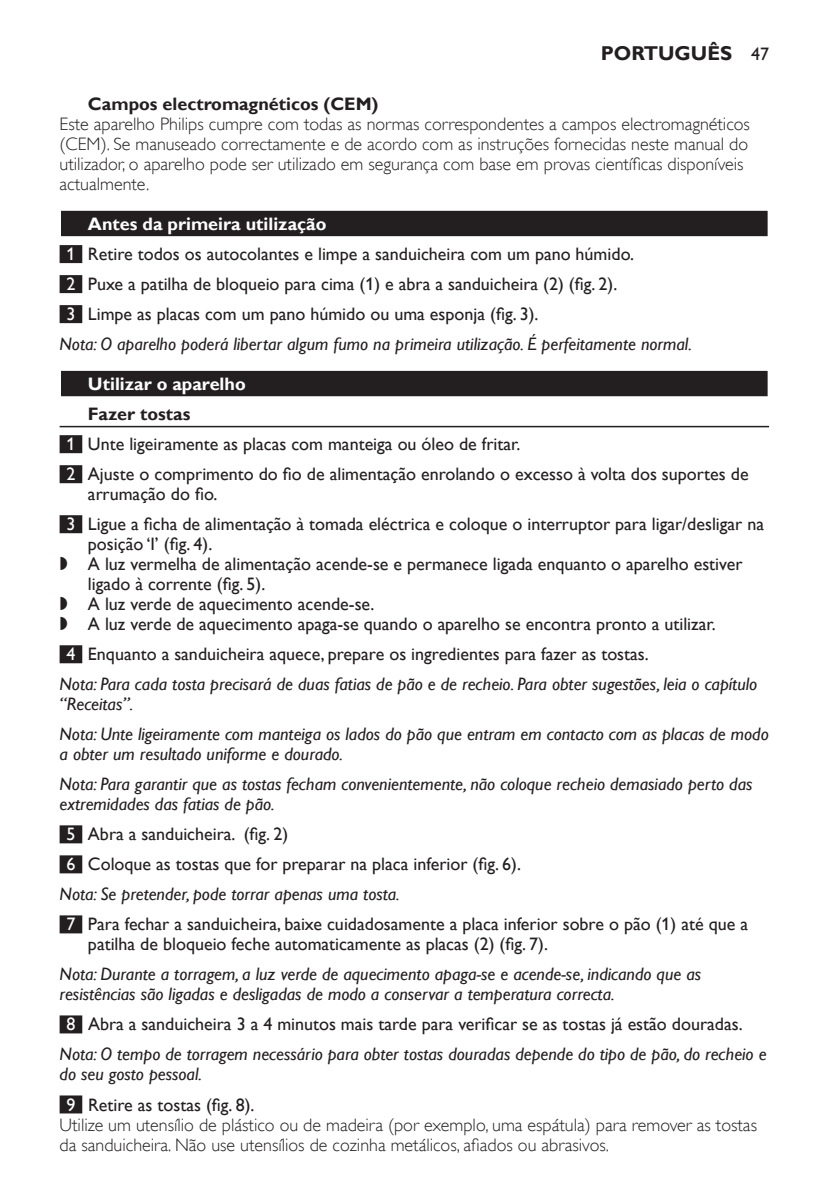
<style>
.page{position:relative;width:840px;height:1191px;background:#fff}
.page>*{position:absolute;margin:0;border:0;box-sizing:border-box;transform-origin:0 0}
.t1{font:700 20px "Gill Sans Alt One WGL";color:#231f20}
.t2{font:18px/30px "Gill Sans Alt One WGL";color:#231f20}
.t3{font:italic 18px/30px "Gill Sans Alt One WGL";color:#231f20}
.t4{font:18px/20px "Gill Sans Alt One WGL Light";color:#231f20}
.t5{font:700 18px "Gill Sans Alt One WGL";color:#fff}
.t6{font:700 18px "Gill Sans Alt One WGL";color:#231f20}
.s1{font-weight:400;font-size:18px}
.s2{color:#fff}
.s3{font-weight:700}
.s4{font-family:"Philips Ll Font Plain"}
.s5{font-style:normal;color:#fff}
.s6{font-style:normal}
.s7{font-style:italic}
</style>
<div class="page">
<div style="left:60px;top:210px;width:708px;height:28px;background:#d9d8d8"></div>
<div style="left:61px;top:211px;width:706px;height:25px;background:#231f20"></div>
<div style="left:60px;top:245px;width:22px;height:18px;background:#231f20"></div>
<div style="left:60px;top:275px;width:22px;height:18px;background:#231f20"></div>
<div style="left:60px;top:305px;width:22px;height:18px;background:#231f20"></div>
<div style="left:60px;top:370px;width:708px;height:28px;background:#c9c8c8"></div>
<div style="left:61px;top:371px;width:706px;height:25px;background:#231f20"></div>
<hr style="left:60px;top:426px;width:708px;height:1px;background:#231f20">
<div style="left:60px;top:435px;width:22px;height:18px;background:#231f20"></div>
<div style="left:60px;top:465px;width:22px;height:18px;background:#231f20"></div>
<div style="left:60px;top:515px;width:22px;height:18px;background:#231f20"></div>
<div style="left:60px;top:645px;width:22px;height:18px;background:#231f20"></div>
<div style="left:60px;top:825px;width:22px;height:18px;background:#231f20"></div>
<div style="left:60px;top:855px;width:22px;height:18px;background:#231f20"></div>
<div style="left:60px;top:915px;width:22px;height:18px;background:#231f20"></div>
<div style="left:60px;top:1015px;width:22px;height:18px;background:#231f20"></div>
<div style="left:60px;top:1095px;width:22px;height:18px;background:#231f20"></div>
<p class="t1" style="left:600px;top:40px;width:170px">Português <span class="s1">47</span></p>
<p class="t6" style="left:88px;top:92px;width:292px">Campos electromagnéticos (CEM)</p>
<p class="t4" style="left:60px;top:114px;width:691px">Este aparelho Philips cumpre com todas as normas correspondentes a campos electromagnéticos (CEM). Se manuseado correctamente e de acordo com as instruções fornecidas neste manual do utilizador, o aparelho pode ser utilizado em segurança com base em provas científicas disponíveis actualmente.</p>
<p class="t5" style="left:88px;top:212px;width:240px">Antes da primeira utilização</p>
<p class="t2" style="left:66px;top:239px;width:568px"><span class="s2">1</span> Retire todos os autocolantes e limpe a sanduicheira com um pano húmido.</p>
<p class="t2" style="left:66px;top:269px;width:552px"><span class="s2">2</span> Puxe a patilha de bloqueio para cima (1) e abra a sanduicheira (2) (fig. 2).</p>
<p class="t2" style="left:66px;top:299px;width:473px"><span class="s2">3</span> Limpe as placas com um pano húmido ou uma esponja (fig. 3).</p>
<p class="t3" style="left:60px;top:329px;width:633px">Nota: O aparelho poderá libertar algum fumo na primeira utilização. É perfeitamente normal.</p>
<p class="t5" style="left:88px;top:372px;width:159px">Utilizar o aparelho</p>
<p class="t2" style="left:66px;top:399px;width:683px;text-indent:22px"><span class="s3">Fazer tostas<br></span><span class="s2">1</span> Unte ligeiramente as placas com manteiga ou óleo de fritar.<br><span class="s2">2</span> Ajuste o comprimento do fio de alimentação enrolando o excesso à volta dos suportes de</p>
<p class="t2" style="left:66px;top:479px;width:698px;text-indent:22px">arrumação do fio.<br><span class="s2">3</span> Ligue a ficha de alimentação à tomada eléctrica e coloque o interruptor para ligar/desligar na</p>
<p class="t2" style="left:88px;top:529px;width:126px">posição ‘I’ (fig. 4).</p>
<p class="t2" style="left:60px;top:549px;width:684px"><span class="s4">,</span> A luz vermelha de alimentação acende-se e permanece ligada enquanto o aparelho estiver</p>
<p class="t2" style="left:88px;top:569px;width:179px">ligado à corrente (fig. 5).</p>
<p class="t2" style="left:60px;top:589px;width:316px"><span class="s4">,</span> A luz verde de aquecimento acende-se.</p>
<p class="t2" style="left:60px;top:609px;width:657px"><span class="s4">,</span> A luz verde de aquecimento apaga-se quando o aparelho se encontra pronto a utilizar.</p>
<p class="t3" style="left:60px;top:639px;width:698px;text-indent:7px"><span class="s5">4</span> <span class="s6">Enquanto a sanduicheira aquece, prepare os ingredientes para fazer as tostas.<br></span>Nota: Para cada tosta precisará de duas fatias de pão e de recheio. Para obter sugestões, leia o capítulo</p>
<p class="t3" style="left:60px;top:689px;width:710px">“Receitas”.<br>Nota: Unte ligeiramente com manteiga os lados do pão que entram em contacto com as placas de modo</p>
<p class="t3" style="left:60px;top:739px;width:694px">a obter um resultado uniforme e dourado.<br>Nota: Para garantir que as tostas fecham convenientemente, não coloque recheio demasiado perto das</p>
<p class="t3" style="left:60px;top:789px;width:217px">extremidades das fatias de pão.</p>
<p class="t2" style="left:66px;top:819px;width:223px"><span class="s2">5</span> Abra a sanduicheira. (fig. 2)</p>
<p class="t2" style="left:66px;top:849px;width:456px"><span class="s2">6</span> Coloque as tostas que for preparar na placa inferior (fig. 6).</p>
<p class="t3" style="left:60px;top:879px;width:341px">Nota: Se pretender, pode torrar apenas uma tosta.</p>
<p class="t2" style="left:66px;top:909px;width:682px"><span class="s2">7</span> Para fechar a sanduicheira, baixe cuidadosamente a placa inferior sobre o pão (1) até que a</p>
<p class="t2" style="left:88px;top:929px;width:461px">patilha de bloqueio feche automaticamente as placas (2) (fig. 7).</p>
<p class="t3" style="left:60px;top:964px;width:642px;line-height:20px">Nota: Durante a torragem, a luz verde de aquecimento apaga-se e acende-se, indicando que as resistências são ligadas e desligadas de modo a conservar a temperatura correcta.</p>
<p class="t3" style="left:60px;top:1009px;width:708px;text-indent:7px"><span class="s5">8</span> <span class="s6">Abra a sanduicheira 3 a 4 minutos mais tarde para verificar se as tostas já estão douradas.<br></span>Nota: O tempo de torragem necessário para obter tostas douradas depende do tipo de pão, do recheio e</p>
<p class="t2" style="left:66px;top:1059px;width:189px;text-indent:-7px"><span class="s7">do seu gosto pessoal.<br></span><span class="s2">9</span> Retire as tostas (fig. 8).</p>
<p class="t4" style="left:60px;top:1114px;width:698px">Utilize um utensílio de plástico ou de madeira (por exemplo, uma espátula) para remover as tostas da sanduicheira. Não use utensílios de cozinha metálicos, afiados ou abrasivos.</p>
</div>
